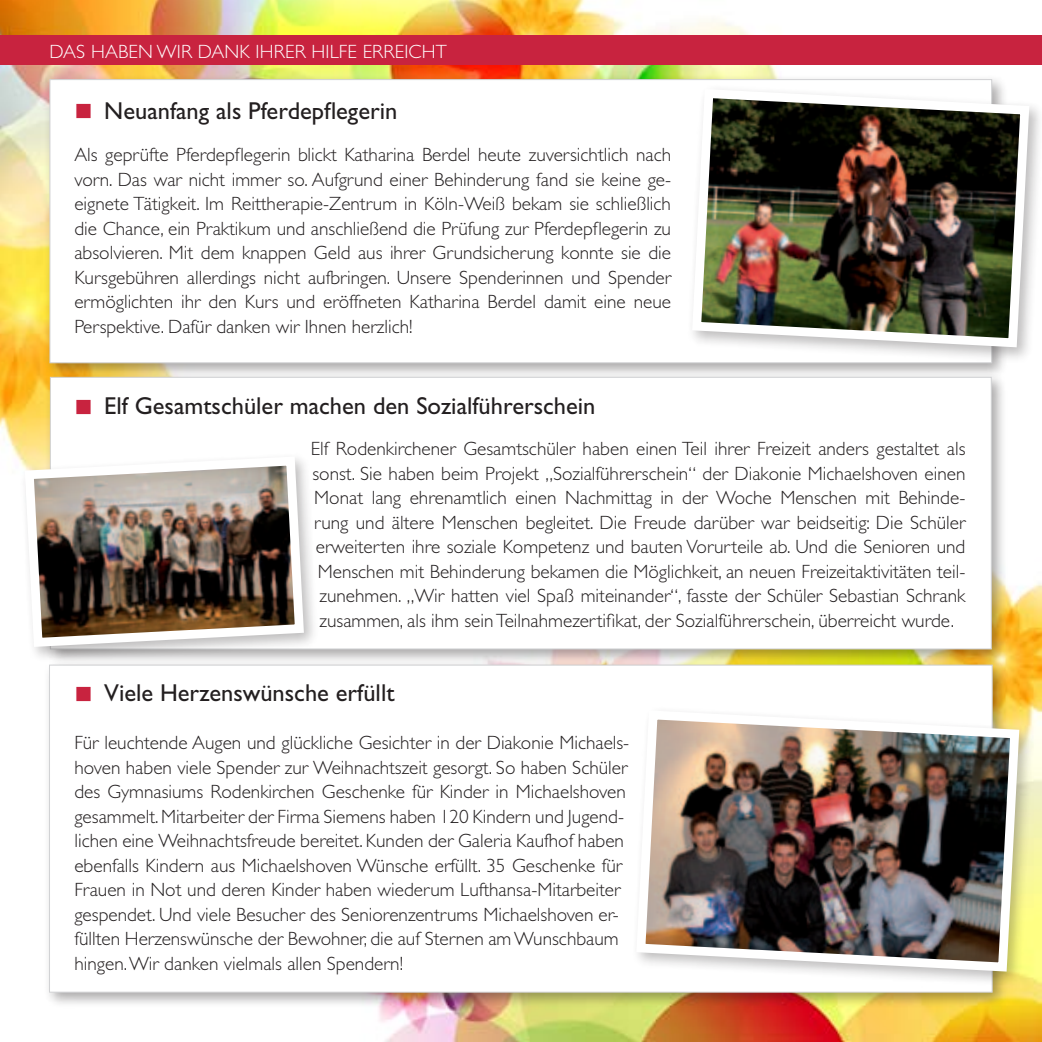
<style>
.page{position:relative;width:1042px;height:1042px;background:#fff}
.page>*{position:absolute;margin:0;border:0;box-sizing:border-box;transform-origin:0 0}
.Head_3_Fließtext{font:24.5px "Gill Sans Std";color:#231f20}
.Fließtext{font:300 19.25px/24.5px "Gill Sans Std";color:#231f20;text-align:center}
.t1{font:300 19.25px "Gill Sans Std";letter-spacing:.01em;color:#fff}
.s1{color:#c8233f}
</style>
<div class="page">
<img style="left:0;top:0;width:1042px;height:1042px">
<div style="left:43px;top:659px;width:965px;height:349px;background:#231f20;opacity:.4"></div>
<div style="left:49px;top:665px;width:943px;height:327px;background:#fff;border:1px solid #d1d2d4"></div>
<div style="left:44px;top:73px;width:963px;height:306px;background:#231f20;opacity:.4"></div>
<div style="left:50px;top:79px;width:942px;height:284px;background:#fff;border:1px solid #d1d2d4"></div>
<div style="left:44px;top:371px;width:963px;height:294px;background:#231f20;opacity:.4"></div>
<div style="left:50px;top:377px;width:941px;height:272px;background:#fff;border:1px solid #d1d2d4"></div>
<div style="left:0;top:35px;width:1042px;height:29px;background:#c8233f"></div>
<div style="left:19px;top:451px;width:301px;height:211px;background:#231f20;opacity:.3"></div>
<img style="left:20px;top:452px;width:288px;height:199px">
<div style="left:686px;top:83px;width:356px;height:280px;background:#231f20;opacity:.3"></div>
<img style="left:687px;top:84px;width:347px;height:268px">
<div style="left:631px;top:705px;width:404px;height:282px;background:#231f20;opacity:.3"></div>
<img style="left:632px;top:706px;width:392px;height:270px">
<p class="t1" style="left:50px;top:41px;width:399px">DAS HABEN WIR DANK IHRER HILFE ERREICHT</p>
<h3 class="Head_3_Fließtext" style="left:74px;top:96px;width:324px"><span class="s1">■</span> Neuanfang als Pferdepflegerin</h3>
<p class="Fließtext" style="left:74px;top:143px;width:598px;text-align:justify">Als geprüfte Pferdepflegerin blickt Katharina Berdel heute zuversichtlich nach vorn. Das war nicht immer so. Aufgrund einer Behinderung fand sie keine ge&shy;eignete Tätigkeit. Im Reittherapie-Zentrum in Köln-Weiß bekam sie schließlich die Chance, ein Praktikum und anschließend die Prüfung zur Pferdepflegerin zu absolvieren. Mit dem knappen Geld aus ihrer Grundsicherung konnte sie die Kursgebühren allerdings nicht aufbringen. Unsere Spenderinnen und Spender ermöglichten ihr den Kurs und eröffneten Katharina Berdel damit eine neue Perspektive. Dafür danken wir Ihnen herzlich!</p>
<h3 class="Head_3_Fließtext" style="left:74px;top:391px;width:523px"><span class="s1">■</span> Elf Gesamtschüler machen den Sozialführerschein</h3>
<p class="Fließtext" style="left:311px;top:437px;width:656px">Elf Rodenkirchener Gesamtschüler haben einen Teil ihrer Freizeit anders gestaltet als sonst. Sie haben beim Projekt „Sozialführerschein“ der Diakonie Michaelshoven einen Monat lang ehrenamtlich einen Nachmittag in der Woche Menschen mit Behinde&shy;rung und ältere Menschen begleitet. Die Freude darüber war beidseitig: Die Schüler erweiterten ihre soziale Kompetenz und bauten Vorurteile ab. Und die Senioren und Menschen mit Behinderung bekamen die Möglichkeit, an neuen Freizeitaktivitäten teil&shy;zunehmen. „Wir hatten viel Spaß miteinander“, fasste der Schüler Sebastian Schrank zusammen, als ihm sein Teilnahmezertifikat, der Sozialführerschein, überreicht wurde.</p>
<h3 class="Head_3_Fließtext" style="left:74px;top:679px;width:322px"><span class="s1">■</span> Viele Herzenswünsche erfüllt</h3>
<p class="Fließtext" style="left:74px;top:731px;width:556px;text-align:left">Für leuchtende Augen und glückliche Gesichter in der Diakonie Michaels&shy;hoven haben viele Spender zur Weihnachtszeit gesorgt. So haben Schüler des Gymnasiums Rodenkirchen Geschenke für Kinder in Michaelshoven gesammelt. Mitarbeiter der Firma Siemens haben 120 Kindern und Jugend&shy;lichen eine Weihnachtsfreude bereitet. Kunden der Galeria Kaufhof haben ebenfalls Kindern aus Michaelshoven Wünsche erfüllt. 35 Geschenke für Frauen in Not und deren Kinder haben wiederum Lufthansa-Mitarbeiter gespendet. Und viele Besucher des Seniorenzentrums Michaelshoven er&shy;füllten Herzenswünsche der Bewohner, die auf Sternen am Wunschbaum hingen. Wir danken vielmals allen Spendern!</p>
</div>
